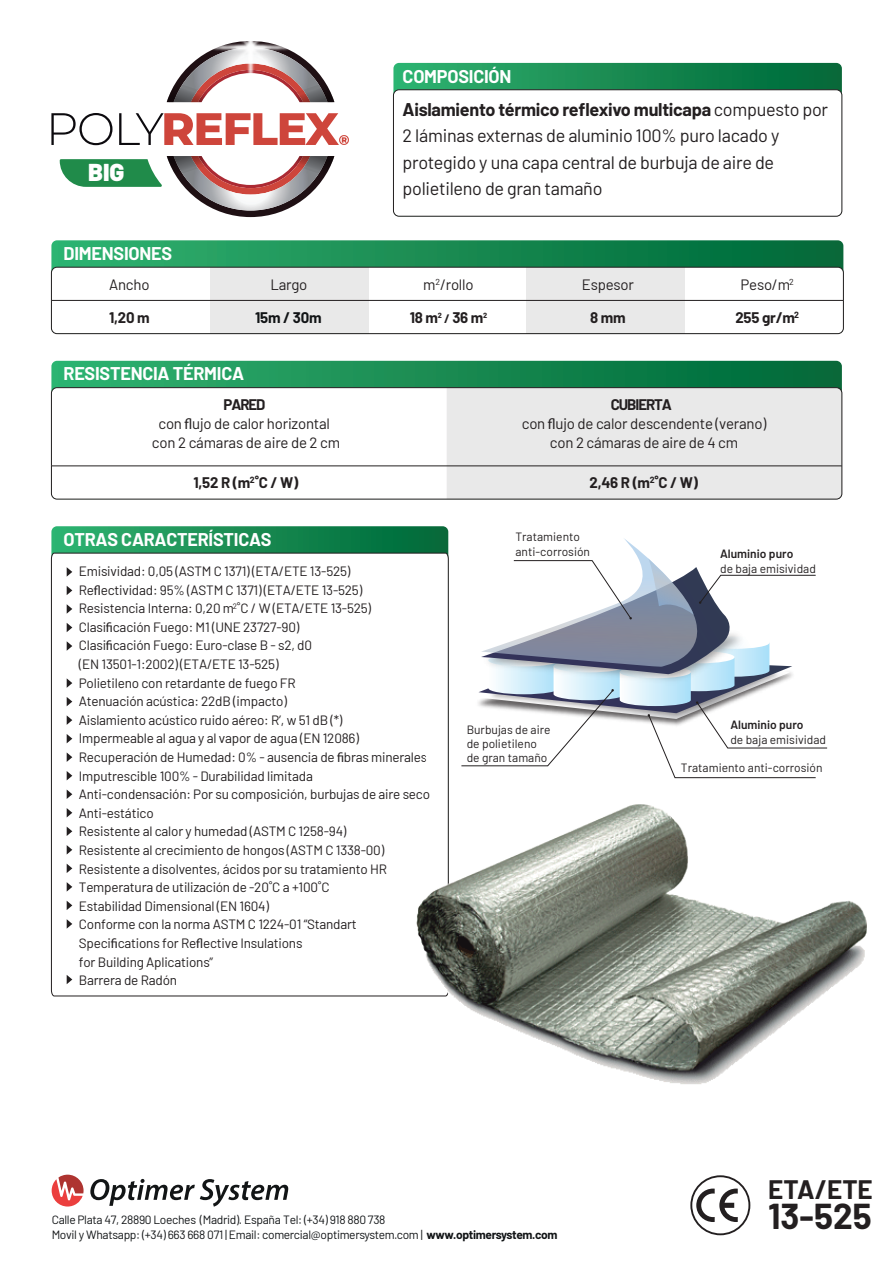
<style>
.page{position:relative;width:893px;height:1263px;background:#fff}
.page>*{position:absolute;margin:0;border:0;box-sizing:border-box;transform-origin:0 0}
.t1{font:700 35.25px "Barlow";color:#231f20}
.t2{font:700 26.1px "Barlow";color:#231f20}
.t3{font:900 24.3px "Barlow";color:#fff}
.t4{font:18px/26.1px "Barlow";letter-spacing:-.015em;color:#231f20}
.t5{font:700 18px/33.8px "Barlow";letter-spacing:-.015em;color:#231f20}
.t6{font:700 18px "Barlow";letter-spacing:-.015em;color:#fff}
.t7{font:15px/18.6px "Barlow";letter-spacing:-.015em;color:#231f20;text-align:center}
.t8{font:700 15px "Barlow";letter-spacing:-.015em;color:#231f20}
.t9{font:700 15px "Barlow";letter-spacing:-.015em;color:#111416}
.t10{font:13.5px/18.6px "Barlow";letter-spacing:-.015em;color:#231f20}
.t11{font:12px/14.4px "Barlow";letter-spacing:-.025em;color:#111416}
.t12{font:12px/14.4px "Barlow";color:#231f20}
.t13{font:600 12px "Barlow";color:#231f20}
.s1{color:#fff}
.s2{font-weight:400}
.s3{font-size:12px}
.s4{font-weight:700}
.s5{font-family:"Myriad Pro"}
</style>
<div class="page">
<svg style="left:393px;top:63px;width:449px;height:153px;background:#198952"></svg>
<div style="left:393px;top:90px;width:449px;height:126px;background:#fff;border-radius:6px"></div>
<div style="left:393px;top:90px;width:449px;height:126px;border:1px solid #231f20;border-radius:6px"></div>
<svg style="left:51px;top:240px;width:792px;height:94px;background:#1a8c54"></svg>
<div style="left:51px;top:267px;width:792px;height:67px;background:#fff;border-radius:6px"></div>
<div style="left:51px;top:267px;width:793px;height:67px;border:1px solid #231f20;border-radius:6px"></div>
<hr style="left:51px;top:300px;width:792px;height:1px;background:#231f20">
<div style="left:210px;top:267px;width:158px;height:67px;background:#e9e9e9"></div>
<div style="left:527px;top:267px;width:158px;height:67px;background:#e9e9e9"></div>
<svg style="left:51px;top:526px;width:397px;height:27px;background:#1a8b54"></svg>
<svg style="left:51px;top:553px;width:398px;height:443px"></svg>
<svg style="left:51px;top:361px;width:791px;height:138px;background:#178c53"></svg>
<div style="left:51px;top:388px;width:791px;height:111px;background:#fff;border-radius:6px"></div>
<div style="left:51px;top:387px;width:791px;height:112px;border:1px solid #231f20;border-radius:6px"></div>
<hr style="left:51px;top:466px;width:791px;height:1px;background:#231f20">
<div style="left:447px;top:388px;width:395px;height:111px;background:#e9e9e9"></div>
<svg style="left:67px;top:567px;width:5px;height:10px"></svg>
<svg style="left:67px;top:586px;width:5px;height:9px"></svg>
<svg style="left:67px;top:604px;width:5px;height:10px"></svg>
<svg style="left:67px;top:623px;width:5px;height:9px"></svg>
<svg style="left:67px;top:641px;width:5px;height:10px"></svg>
<svg style="left:67px;top:678px;width:5px;height:10px"></svg>
<svg style="left:67px;top:697px;width:5px;height:9px"></svg>
<svg style="left:67px;top:715px;width:5px;height:10px"></svg>
<svg style="left:67px;top:734px;width:5px;height:9px"></svg>
<svg style="left:67px;top:752px;width:5px;height:10px"></svg>
<svg style="left:67px;top:771px;width:5px;height:9px"></svg>
<svg style="left:67px;top:789px;width:5px;height:10px"></svg>
<svg style="left:67px;top:808px;width:5px;height:9px"></svg>
<svg style="left:67px;top:826px;width:5px;height:10px"></svg>
<svg style="left:67px;top:845px;width:5px;height:9px"></svg>
<svg style="left:67px;top:864px;width:5px;height:9px"></svg>
<svg style="left:67px;top:882px;width:5px;height:9px"></svg>
<svg style="left:67px;top:901px;width:5px;height:9px"></svg>
<svg style="left:67px;top:919px;width:5px;height:10px"></svg>
<svg style="left:67px;top:975px;width:5px;height:9px"></svg>
<svg style="left:51px;top:113px;width:61px;height:32px"></svg>
<svg style="left:119px;top:113px;width:230px;height:32px"></svg>
<svg style="left:167px;top:70px;width:167px;height:32px"></svg>
<svg style="left:60px;top:156px;width:274px;height:61px"></svg>
<img style="left:184px;top:52px;width:132px;height:25px">
<img style="left:207px;top:50px;width:87px;height:27px">
<img style="left:222px;top:91px;width:58px;height:23px">
<img style="left:222px;top:87px;width:58px;height:4px">
<img style="left:212px;top:47px;width:77px;height:40px">
<img style="left:219px;top:45px;width:63px;height:35px">
<img style="left:222px;top:41px;width:57px;height:35px">
<img style="left:426px;top:620px;width:12px;height:145px">
<img style="left:438px;top:730px;width:11px;height:35px">
<img style="left:434px;top:583px;width:15px;height:147px">
<svg style="left:478px;top:538px;width:350px;height:227px"></svg>
<img style="left:381px;top:765px;width:486px;height:319px">
<svg style="left:90px;top:1179px;width:198px;height:27px"></svg>
<svg style="left:52px;top:1175px;width:32px;height:31px"></svg>
<svg style="left:690px;top:1175px;width:60px;height:60px"></svg>
<h3 class="t3" style="left:88px;top:154px;width:38px">BIG</h3>
<h3 class="t5" style="left:403px;top:58px;width:427px"><span class="s1">COMPOSICIÓN<br></span>Aislamiento térmico reflexivo multicapa <span class="s2">compuesto por</span></h3>
<h3 class="t4" style="left:403px;top:121px;width:378px">2 láminas externas de aluminio 100% puro lacado y protegido y una capa central de burbuja de aire de polietileno de gran tamaño</h3>
<h3 class="t6" style="left:64px;top:240px;width:110px">DIMENSIONES</h3>
<p class="t7" style="left:109px;top:274px;width:42px">Ancho</p>
<p class="t7" style="left:270px;top:274px;width:38px">Largo</p>
<p class="t7" style="left:423px;top:274px;width:52px">m<sup>2</sup>/rollo</p>
<p class="t7" style="left:582px;top:274px;width:53px">Espesor</p>
<p class="t7" style="left:741px;top:274px;width:55px">Peso/m<sup>2</sup></p>
<p class="t8" style="left:109px;top:306px;width:42px">1,20 m</p>
<p class="t8" style="left:410px;top:306px;width:79px">18 m<span class="s3">² /</span> 36 m<span class="s3">²</span></p>
<p class="t8" style="left:590px;top:306px;width:37px">8 mm</p>
<p class="t8" style="left:735px;top:306px;width:65px">255 gr/m<sup>2</sup></p>
<p class="t9" style="left:255px;top:306px;width:68px">15m / 30m</p>
<h3 class="t6" style="left:64px;top:360px;width:182px">RESISTENCIA TÉRMICA</h3>
<p class="t7" style="left:152px;top:395px;width:190px"><span class="s4">PARED<br></span>con <span class="s5">fl</span>ujo de calor horizontal con 2 cámaras de aire de 2 cm</p>
<p class="t7" style="left:522px;top:395px;width:246px"><span class="s4">CUBIERTA<br></span>con <span class="s5">fl</span>ujo de calor descendente (verano) con 2 cámaras de aire de 4 cm</p>
<p class="t8" style="left:193px;top:472px;width:106px">1,52 R (m<sup>2</sup>˚C / W)</p>
<p class="t8" style="left:589px;top:472px;width:110px">2,46 R (m<sup>2</sup>˚C / W)</p>
<h3 class="t6" style="left:64px;top:526px;width:210px">OTRAS CARACTERÍSTICAS</h3>
<p class="t10" style="left:79px;top:561px;width:353px">Emisividad: 0,05 (ASTM C 1371) (ETA/ETE 13-525)<br>Re<span class="s5">fl</span>ectividad: 95% (ASTM C 1371) (ETA/ETE 13-525)<br>Resistencia Interna: 0,20 m<sup>2</sup>˚C / W (ETA/ETE 13-525)<br>Clasi<span class="s5">fi</span>cación Fuego: M1 (UNE 23727-90)<br>Clasi<span class="s5">fi</span>cación Fuego: Euro-clase B - s2, d0<br>(EN 13501-1:2002) (ETA/ETE 13-525)<br>Polietileno con retardante de fuego FR<br>Atenuación acústica: 22dB (impacto)<br>Aislamiento acústico ruido aéreo: R’, w 51 dB (*)<br>Impermeable al agua y al vapor de agua (EN 12086)<br>Recuperación de Humedad: 0% - ausencia de <span class="s5">fi</span>bras minerales Imputrescible 100% - Durabilidad limitada<br>Anti-condensación: Por su composición, burbujas de aire seco Anti-estático<br>Resistente al calor y humedad (ASTM C 1258-94)<br>Resistente al crecimiento de hongos (ASTM C 1338-00)<br>Resistente a disolventes, ácidos por su tratamiento HR Temperatura de utilización de -20˚C a +100˚C<br>Estabilidad Dimensional (EN 1604)<br>Conforme con la norma ASTM C 1224-01 “Standart Speci<span class="s5">fi</span>cations for Re<span class="s5">fl</span>ective Insulations<br>for Building Aplications”<br>Barrera de Radón</p>
<p class="t12" style="left:515px;top:529px;width:76px">Tratamiento anti-corrosión</p>
<p class="t12" style="left:467px;top:721px;width:85px">Burbujas de aire de polietileno de gran tamaño</p>
<p class="t11" style="left:52px;top:1212px;width:507px">Calle Plata 47, 28890 Loeches (Madrid). España Tel: (+34) 918 880 738<br>Movil y Whatsapp: (+34) 663 668 071 | Email: comercial@optimersystem.com | <span class="s4">www.optimersystem.com</span></p>
<p class="t13" style="left:720px;top:545px;width:75px">Aluminio puro</p>
<p class="t12" style="left:720px;top:560px;width:97px">de baja emisividad</p>
<p class="t13" style="left:730px;top:716px;width:75px">Aluminio puro</p>
<p class="t12" style="left:730px;top:731px;width:97px">de baja emisividad</p>
<p class="t12" style="left:681px;top:759px;width:143px">Tratamiento anti-corrosión</p>
<h2 class="t2" style="left:768px;top:1170px;width:106px">ETA/ETE</h2>
<h1 class="t1" style="left:768px;top:1190px;width:105px">13-525</h1>
</div>
